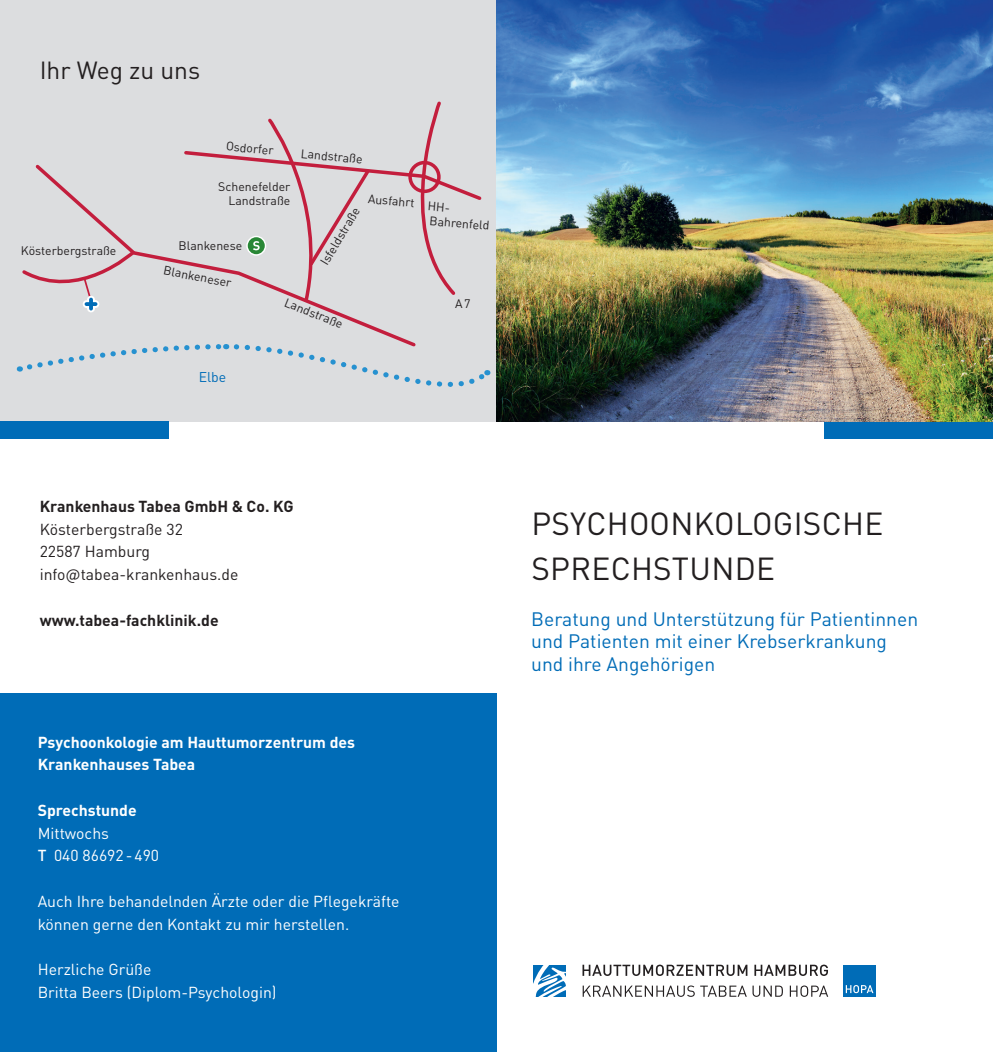
<style>
.page{position:relative;width:993px;height:1052px;background:#fff}
.page>*{position:absolute;margin:0;border:0;box-sizing:border-box;transform-origin:0 0}
.t1{font:31.5px/45.5px "DINOT";letter-spacing:.01em;color:#231f20}
.t2{font:24.5px "DINOT";color:#231f20}
.t3{font:19.25px/22.8px "DINOT";color:#006cb7}
.t4{font:15.75px/22.8px "DINOT";color:#fff}
.t5{font:700 15.75px/22.8px "DINOT";color:#fff}
.t6{font:15.75px/22.8px "DINOT";color:#231f20}
.t7{font:700 15.75px "DINOT";color:#231f20}
.t8{font:14px "DINOT";color:#006cb7}
.t9{font:12.25px/14.7px "DINOT";color:#231f20;text-align:right}
.s1{font-weight:500}
</style>
<div class="page">
<div style="left:0;top:0;width:496px;height:422px;background:#dcdddf"></div>
<div style="left:823px;top:422px;width:169px;height:17px;background:#006cb7"></div>
<div style="left:0;top:422px;width:169px;height:17px;background:#006cb7"></div>
<svg style="left:582px;top:985px;width:246px;height:12px"></svg>
<svg style="left:582px;top:964px;width:245px;height:12px"></svg>
<svg style="left:533px;top:965px;width:33px;height:31px"></svg>
<div style="left:842px;top:965px;width:33px;height:31px;background:#006cb7"></div>
<svg style="left:845px;top:985px;width:28px;height:8px"></svg>
<img style="left:496px;top:0;width:496px;height:422px">
<svg style="left:35px;top:164px;width:374px;height:177px"></svg>
<svg style="left:19px;top:341px;width:471px;height:46px"></svg>
<div style="left:87px;top:300px;width:8px;height:8px;background:#fff"></div>
<svg style="left:89px;top:306px;width:4px;height:3px"></svg>
<svg style="left:22px;top:249px;width:114px;height:57px"></svg>
<svg style="left:182px;top:101px;width:300px;height:203px"></svg>
<div style="left:408px;top:161px;width:32px;height:32px;border:4px solid #c31e3d;border-radius:50%"></div>
<div style="left:0;top:694px;width:496px;height:358px;background:#006cb7"></div>
<h2 class="t2" style="left:40px;top:52px;width:162px">Ihr Weg zu uns</h2>
<p class="t9" style="left:21px;top:242px;width:97px">Kösterbergstraße</p>
<p class="t9" style="left:227px;top:138px;width:49px;rotate:5deg">Osdorfer</p>
<p class="t9" style="left:218px;top:178px;width:73px">Schenefelder<br>Landstraße</p>
<p class="t9" style="left:179px;top:237px;width:65px">Blankenese</p>
<p class="t9" style="left:165px;top:262px;width:70px;rotate:11deg">Blankeneser</p>
<p class="t9" style="left:301px;top:145px;width:63px;rotate:5deg">Landstraße</p>
<p class="t9" style="left:431px;top:195px;width:62px;line-height:16.4px;text-align:left;text-indent:-63px;rotate:5deg">Ausfahrt HH-<br>Bahrenfeld</p>
<p class="t9" style="left:316px;top:259px;width:66px;rotate:-59deg">Isfeldstraße</p>
<p class="t8" style="left:199px;top:366px;width:29px">Elbe</p>
<p class="t9" style="left:288px;top:294px;width:63px;rotate:22deg">Landstraße</p>
<p class="t9" style="left:455px;top:296px;width:17px">A7</p>
<p class="t7" style="left:40px;top:494px;width:255px">Krankenhaus Tabea GmbH &amp; Co. KG</p>
<p class="t6" style="left:40px;top:516px;width:200px">Kösterbergstraße 32<br>22587 Hamburg info@tabea-krankenhaus.de</p>
<p class="t7" style="left:40px;top:607px;width:180px">www.tabea-fachklinik.de</p>
<p class="t5" style="left:38px;top:729px;width:319px">Psychoonkologie am Hauttumorzentrum des<br>Krankenhauses Tabea</p>
<p class="t5" style="left:38px;top:798px;width:100px">Sprechstunde</p>
<p class="t4" style="left:38px;top:820px;width:123px">Mittwochs<br><span class="s1">T</span> 040 86692-490</p>
<p class="t4" style="left:38px;top:889px;width:363px">Auch Ihre behandelnden Ärzte oder die Pflegekräfte können gerne den Kontakt zu mir herstellen.</p>
<p class="t4" style="left:38px;top:957px;width:240px">Herzliche Grüße<br>Britta Beers (Diplom-Psychologin)</p>
<h1 class="t1" style="left:531px;top:498px;width:353px">PSYCHOONKOLOGISCHE<br>SPRECHSTUNDE</h1>
<p class="t3" style="left:531px;top:606px;width:388px">Beratung und Unterstützung für Patientinnen und Patienten mit einer Krebserkrankung und ihre Angehörigen</p>
</div>
